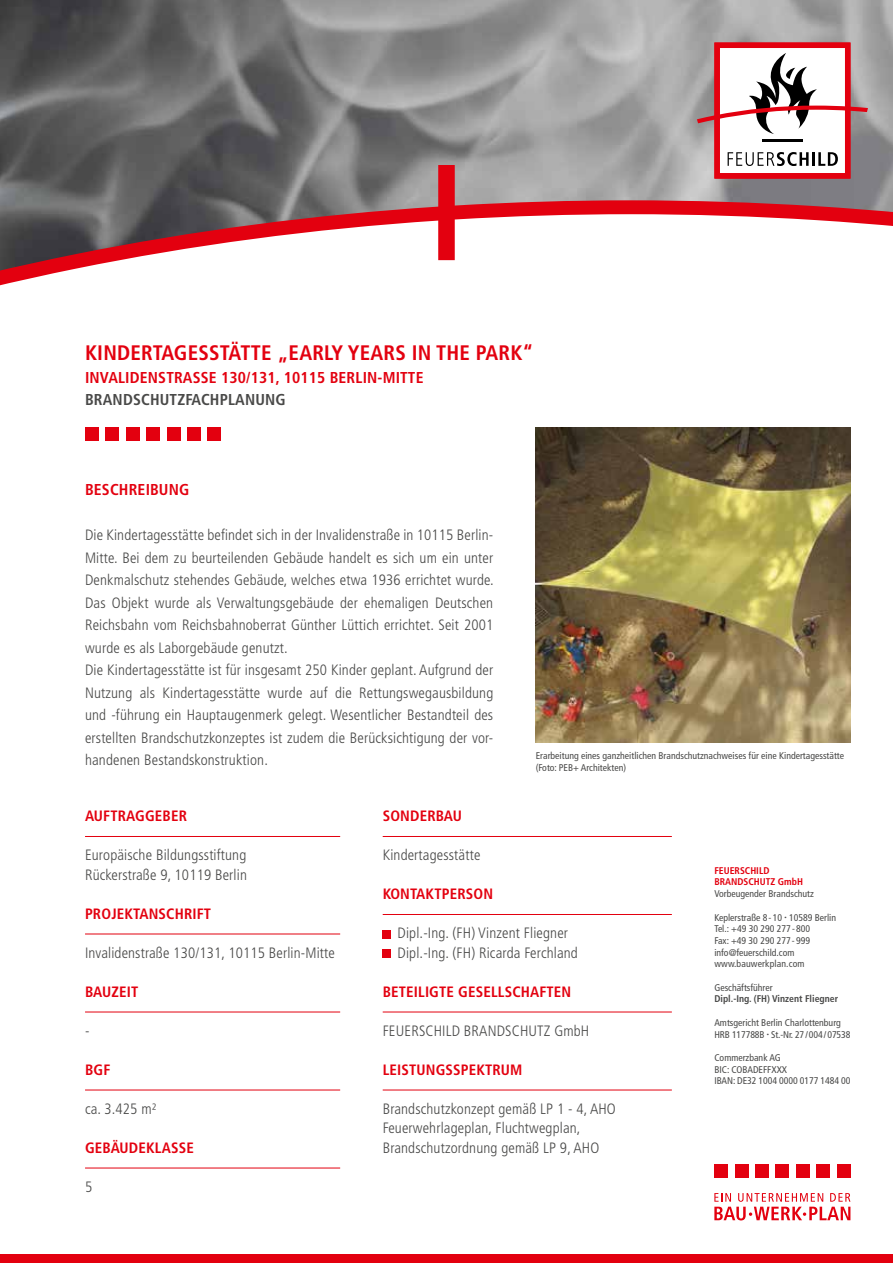
<style>
.page{position:relative;width:893px;height:1263px;background:#fff}
.page>*{position:absolute;margin:0;border:0;box-sizing:border-box;transform-origin:0 0}
.t1{font:700 condensed 21px "Frutiger LT Std";letter-spacing:.01em;color:#e3000f}
.t2{font:700 condensed 15.75px "Frutiger LT Std";letter-spacing:.01em;color:#e3000f}
.t3{font:700 condensed 15.75px "Frutiger LT Std";letter-spacing:.01em;color:#494948}
.t4{font:300 condensed 15px/22.5px "Frutiger LT Std";letter-spacing:.01em;color:#494948}
.t5{font:700 condensed 15px "Frutiger LT Std";letter-spacing:.01em;color:#e3000f}
.t6{font:condensed 9.75px/11.7px "Frutiger LT Std";color:#494948}
.t7{font:700 condensed 9.75px "Frutiger LT Std";color:#494948}
.t8{font:700 condensed 9.75px/11.7px "Frutiger LT Std";color:#e3000f}
</style>
<div class="page">
<img style="left:0;top:0;width:893px;height:165px">
<img style="left:536px;top:428px;width:314px;height:314px">
<div style="left:0;top:1254px;width:893px;height:9px;background:#e3000f"></div>
<svg style="left:0;top:165px;width:893px;height:121px"></svg>
<div style="left:208px;top:428px;width:13px;height:13px;background:#e3000f"></div>
<div style="left:187px;top:428px;width:14px;height:13px;background:#e3000f"></div>
<div style="left:167px;top:428px;width:13px;height:13px;background:#e3000f"></div>
<div style="left:146px;top:428px;width:14px;height:13px;background:#e3000f"></div>
<div style="left:126px;top:428px;width:14px;height:13px;background:#e3000f"></div>
<div style="left:106px;top:428px;width:13px;height:13px;background:#e3000f"></div>
<div style="left:85px;top:428px;width:14px;height:13px;background:#e3000f"></div>
<svg style="left:714px;top:1193px;width:136px;height:27px"></svg>
<div style="left:837px;top:1164px;width:13px;height:14px;background:#e3000f"></div>
<div style="left:816px;top:1164px;width:14px;height:14px;background:#e3000f"></div>
<div style="left:796px;top:1164px;width:14px;height:14px;background:#e3000f"></div>
<div style="left:776px;top:1164px;width:13px;height:14px;background:#e3000f"></div>
<div style="left:755px;top:1164px;width:14px;height:14px;background:#e3000f"></div>
<div style="left:735px;top:1164px;width:13px;height:14px;background:#e3000f"></div>
<div style="left:714px;top:1164px;width:14px;height:14px;background:#e3000f"></div>
<svg style="left:697px;top:43px;width:171px;height:136px"></svg>
<hr style="left:85px;top:836px;width:255px;height:1px;background:#e3000f">
<hr style="left:85px;top:934px;width:255px;height:1px;background:#e3000f">
<hr style="left:85px;top:1012px;width:255px;height:1px;background:#e3000f">
<hr style="left:85px;top:1090px;width:255px;height:1px;background:#e3000f">
<hr style="left:85px;top:1168px;width:255px;height:1px;background:#e3000f">
<hr style="left:383px;top:836px;width:289px;height:1px;background:#e3000f">
<hr style="left:383px;top:914px;width:289px;height:1px;background:#e3000f">
<hr style="left:383px;top:1012px;width:289px;height:1px;background:#e3000f">
<hr style="left:383px;top:1090px;width:289px;height:1px;background:#e3000f">
<div style="left:383px;top:930px;width:8px;height:8px;background:#e3000f"></div>
<div style="left:383px;top:949px;width:8px;height:9px;background:#e3000f"></div>
<h1 class="t1" style="left:85px;top:340px;width:450px">KINDERTAGESSTÄTTE „EARLY YEARS IN THE PARK“</h1>
<p class="t2" style="left:85px;top:368px;width:340px">INVALIDENSTRASSE 130/131, 10115 BERLIN-MITTE</p>
<p class="t3" style="left:85px;top:390px;width:202px">BRANDSCHUTZFACHPLANUNG</p>
<p class="t2" style="left:85px;top:480px;width:106px">BESCHREIBUNG</p>
<p class="t4" style="left:85px;top:524px;width:410px">Die Kindertagesstätte befindet sich in der Invalidenstraße in 10115 Berlin-Mitte. Bei dem zu beurteilenden Gebäude handelt es sich um ein unter Denkmalschutz stehendes Gebäude, welches etwa 1936 errichtet wurde.<br>Das Objekt wurde als Verwaltungsgebäude der ehemaligen Deutschen Reichsbahn vom Reichsbahnoberrat Günther Lüttich errichtet. Seit 2001 wurde es als Laborgebäude genutzt.<br>Die Kindertagesstätte ist für insgesamt 250 Kinder geplant. Aufgrund der Nutzung als Kindertagesstätte wurde auf die Rettungswegausbildung und -führung ein Hauptaugenmerk gelegt. Wesentlicher Bestandteil des erstellten Brandschutzkonzeptes ist zudem die Berücksichtigung der vor&shy;handenen Bestandskonstruktion.</p>
<p class="t6" style="left:536px;top:750px;width:310px">Erarbeitung eines ganzheitlichen Brandschutznachweises für eine Kindertagesstätte (Foto: PEB+ Architekten)</p>
<p class="t5" style="left:85px;top:807px;width:104px">AUFTRAGGEBER</p>
<p class="t4" style="left:85px;top:846px;width:163px;line-height:19.5px">Europäische Bildungsstiftung<br>Rückerstraße 9, 10119 Berlin</p>
<p class="t5" style="left:85px;top:905px;width:128px">PROJEKTANSCHRIFT</p>
<p class="t4" style="left:85px;top:942px;width:251px">Invalidenstraße 130/131, 10115 Berlin-Mitte</p>
<p class="t5" style="left:85px;top:983px;width:55px">BAUZEIT</p>
<p class="t4" style="left:85px;top:1020px;width:6px">-</p>
<p class="t5" style="left:85px;top:1061px;width:27px">BGF</p>
<p class="t4" style="left:85px;top:1098px;width:73px">ca. 3.425 m²</p>
<p class="t5" style="left:85px;top:1139px;width:110px">GEBÄUDEKLASSE</p>
<p class="t4" style="left:85px;top:1176px;width:9px">5</p>
<p class="t5" style="left:383px;top:807px;width:81px">SONDERBAU</p>
<p class="t4" style="left:383px;top:844px;width:99px">Kindertagesstätte</p>
<p class="t5" style="left:383px;top:885px;width:112px">KONTAKTPERSON</p>
<p class="t4" style="left:398px;top:924px;width:182px;line-height:19.5px">Dipl.-Ing. (FH) Vinzent Fliegner<br>Dipl.-Ing. (FH) Ricarda Ferchland</p>
<p class="t5" style="left:383px;top:983px;width:190px">BETEILIGTE GESELLSCHAFTEN</p>
<p class="t4" style="left:383px;top:1020px;width:208px">FEUERSCHILD BRANDSCHUTZ GmbH</p>
<p class="t5" style="left:383px;top:1061px;width:141px">LEISTUNGSSPEKTRUM</p>
<p class="t4" style="left:383px;top:1099px;width:235px;line-height:19.5px">Brandschutzkonzept gemäß LP 1 - 4, AHO<br>Feuerwehrlageplan, Fluchtwegplan,<br>Brandschutzordnung gemäß LP 9, AHO</p>
<p class="t8" style="left:714px;top:864px;width:90px">FEUERSCHILD<br>BRANDSCHUTZ GmbH</p>
<p class="t6" style="left:714px;top:888px;width:101px">Vorbeugender Brandschutz</p>
<p class="t6" style="left:714px;top:911px;width:123px">Keplerstraße 8 - 10 <sup>•</sup> 10589 Berlin<br>Tel.: +49 30 290 277 - 800<br>Fax: +49 30 290 277 - 999 info@feuerschild.com www.bauwerkplan.com</p>
<p class="t6" style="left:714px;top:981px;width:60px">Geschäftsführer</p>
<p class="t7" style="left:714px;top:993px;width:125px">Dipl.-Ing. (FH) Vinzent Fliegner</p>
<p class="t6" style="left:714px;top:1017px;width:138px">Amtsgericht Berlin Charlottenburg<br>HRB 117788B <sup>•</sup> St.-Nr. 27/004/07538</p>
<p class="t6" style="left:714px;top:1052px;width:138px">Commerzbank AG<br>BIC: COBADEFFXXX<br>IBAN: DE32 1004 0000 0177 1484 00</p>
</div>
